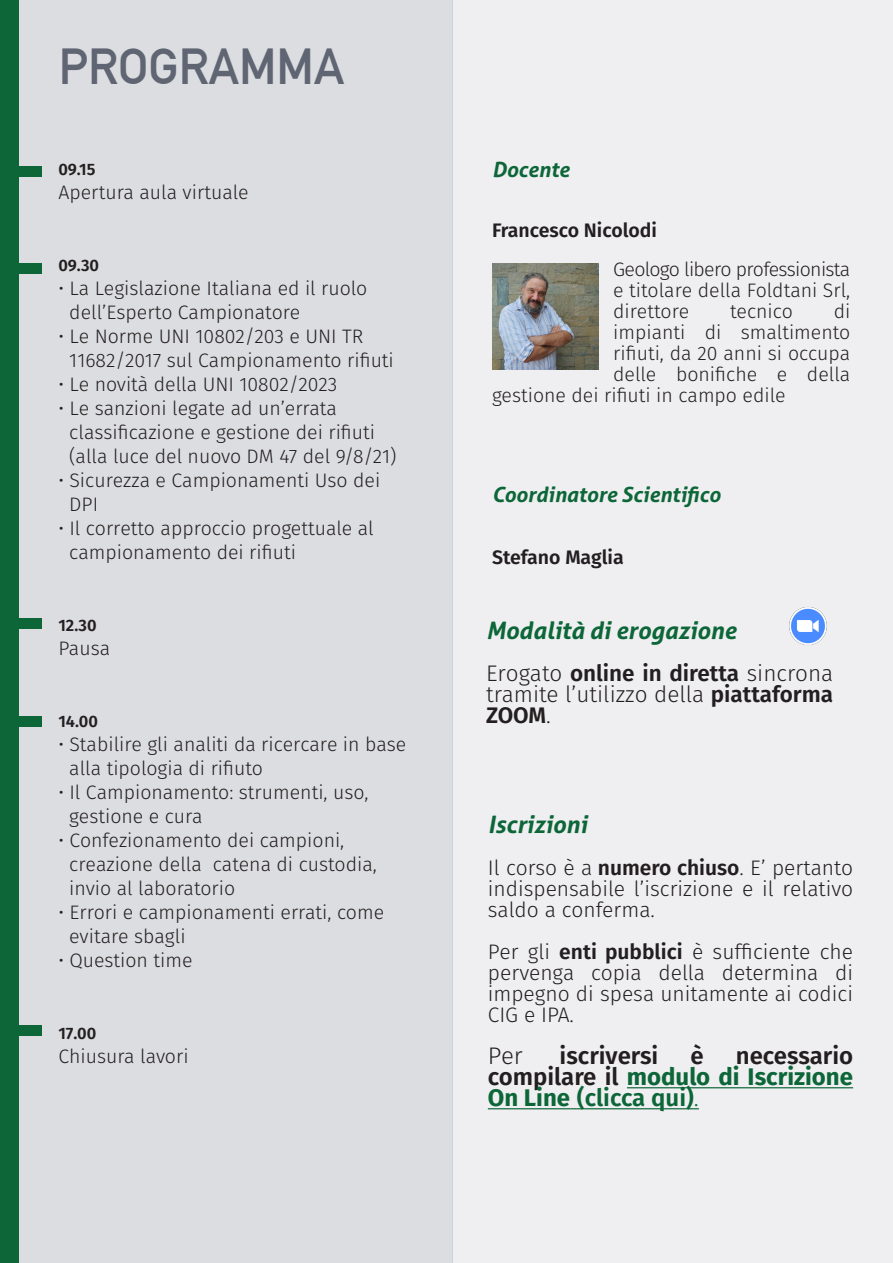
<style>
.page{position:relative;width:893px;height:1263px;background:#fff}
.page>*{position:absolute;margin:0;border:0;box-sizing:border-box;transform-origin:0 0}
.t1{font:49.5px "DIN Mittelschrift Std";color:#606573}
.t2{font:700 24px/21px "Fira Sans";color:#0c6638;text-align:justify}
.t3{font:italic 700 24px "Aller";color:#0c6638}
.t4{font:600 24px "Fira Sans";color:#231f20}
.t5{font:300 24px "Fira Sans";color:#231f20}
.t6{font:300 22.5px/21px "Fira Sans";color:#231f20;text-align:justify}
.t7{font:300 21px/21px "Fira Sans";color:#231f20;text-align:justify}
.t8{font:italic 700 21px "Aller";color:#0c6638}
.t9{font:300 19.5px/24px "Fira Sans";color:#231f20}
.t10{font:600 19.5px "Fira Sans";color:#231f20}
.t11{font:600 16.5px "Fira Sans";color:#231f20}
.s1{font-weight:600}
.s2{font-weight:600;color:#231f20}
.s3{font-weight:300}
</style>
<div class="page">
<div style="left:453px;top:0;width:440px;height:1263px;background:#efeff1"></div>
<div style="left:0;top:0;width:453px;height:1263px;background:#dcdde0"></div>
<div style="left:0;top:0;width:18px;height:1263px;background:#0c6638"></div>
<div style="left:8px;top:166px;width:33px;height:11px;background:#0c6638"></div>
<div style="left:8px;top:264px;width:33px;height:10px;background:#0c6638"></div>
<div style="left:8px;top:1026px;width:33px;height:10px;background:#0c6638"></div>
<div style="left:8px;top:619px;width:34px;height:10px;background:#0c6638"></div>
<div style="left:8px;top:716px;width:34px;height:11px;background:#0c6638"></div>
<img style="left:492px;top:264px;width:106px;height:106px">
<img style="left:789px;top:606px;width:38px;height:40px">
<hr style="left:627px;top:1087px;width:226px;height:1px;background:#0c6638">
<hr style="left:488px;top:1108px;width:82px;height:1px;background:#0c6638">
<hr style="left:577px;top:1108px;width:117px;height:1px;background:#0c6638">
<h1 class="t1" style="left:59px;top:37px;width:287px">PROGRAMMA</h1>
<p class="t11" style="left:58px;top:156px;width:39px">09.15</p>
<p class="t9" style="left:58px;top:180px;width:192px">Apertura aula virtuale</p>
<p class="t11" style="left:58px;top:252px;width:42px">09.30</p>
<p class="t9" style="left:69px;top:276px;width:300px;text-indent:-11px">• La Legislazione Italiana ed il ruolo dell’Esperto Campionatore</p>
<p class="t9" style="left:69px;top:324px;width:326px;text-indent:-11px">• Le Norme UNI 10802/203 e UNI TR<br>11682/2017 sul Campionamento rifiuti</p>
<p class="t9" style="left:58px;top:372px;width:280px">• Le novità della UNI 10802/2023</p>
<p class="t9" style="left:69px;top:396px;width:329px;text-indent:-11px">• Le sanzioni legate ad un’errata classificazione e gestione dei rifiuti (alla luce del nuovo DM 47 del 9/8/21)</p>
<p class="t9" style="left:69px;top:468px;width:312px;text-indent:-11px">• Sicurezza e Campionamenti Uso dei<br>DPI</p>
<p class="t9" style="left:69px;top:516px;width:306px;text-indent:-11px">• Il corretto approccio progettuale al campionamento dei rifiuti</p>
<p class="t11" style="left:58px;top:612px;width:40px">12.30</p>
<p class="t9" style="left:58px;top:636px;width:53px">Pausa</p>
<p class="t11" style="left:58px;top:708px;width:41px">14.00</p>
<p class="t9" style="left:69px;top:732px;width:339px;text-indent:-11px">• Stabilire gli analiti da ricercare in base alla tipologia di rifiuto</p>
<p class="t9" style="left:69px;top:780px;width:301px;text-indent:-11px">• Il Campionamento: strumenti, uso, gestione e cura</p>
<p class="t9" style="left:69px;top:828px;width:309px;text-indent:-11px">• Confezionamento dei campioni, creazione della catena di custodia, invio al laboratorio</p>
<p class="t9" style="left:69px;top:900px;width:316px;text-indent:-11px">• Errori e campionamenti errati, come evitare sbagli</p>
<p class="t9" style="left:58px;top:948px;width:136px">• Question time</p>
<p class="t11" style="left:58px;top:1020px;width:39px">17.00</p>
<p class="t9" style="left:58px;top:1044px;width:132px">Chiusura lavori</p>
<p class="t8" style="left:492px;top:156px;width:79px">Docente</p>
<p class="t10" style="left:492px;top:214px;width:167px">Francesco Nicolodi</p>
<p class="t9" style="left:613px;top:259px;width:239px;line-height:21px;text-align:justify">Geologo libero professionista e titolare della Foldtani Srl, direttore</p>
<p class="t9" style="left:730px;top:299px;width:64px">tecnico</p>
<p class="t9" style="left:834px;top:299px;width:18px">di</p>
<p class="t9" style="left:613px;top:320px;width:239px">impianti di smaltimento</p>
<p class="t9" style="left:613px;top:341px;width:239px">rifiuti, da 20 anni si occupa</p>
<p class="t9" style="left:613px;top:362px;width:239px">delle bonifiche e della</p>
<p class="t9" style="left:492px;top:383px;width:295px">gestione dei rifiuti in campo edile</p>
<p class="t8" style="left:492px;top:481px;width:230px">Coordinatore Scientifico</p>
<p class="t10" style="left:492px;top:541px;width:133px">Stefano Maglia</p>
<p class="t3" style="left:486px;top:615px;width:252px">Modalità di erogazione</p>
<p class="t6" style="left:486px;top:662px;width:349px">Erogato <span class="s1">online in diretta</span> sincrona tramite l’utilizzo della <span class="s1">piattaforma ZOOM</span>.</p>
<p class="t3" style="left:488px;top:810px;width:101px">Iscrizioni</p>
<p class="t7" style="left:488px;top:857px;width:367px">Il corso è a <span class="s1">numero chiuso</span>. E’ pertanto indispensabile l’iscrizione e il relativo saldo a conferma.</p>
<p class="t7" style="left:488px;top:941px;width:367px">Per gli <span class="s1">enti pubblici</span> è sufficiente che pervenga copia della determina di impegno di spesa unitamente ai codici CIG e IPA.</p>
<p class="t5" style="left:488px;top:1039px;width:37px">Per</p>
<p class="t4" style="left:560px;top:1036px;width:100px">iscriversi</p>
<p class="t4" style="left:690px;top:1036px;width:15px">è</p>
<p class="t2" style="left:488px;top:1044px;width:367px;text-indent:248px"><span class="s2">necessario compilare il</span> modulo di Iscrizione On Line <span class="s1">(clicca qui)</span><span class="s3">.</span></p>
</div>
